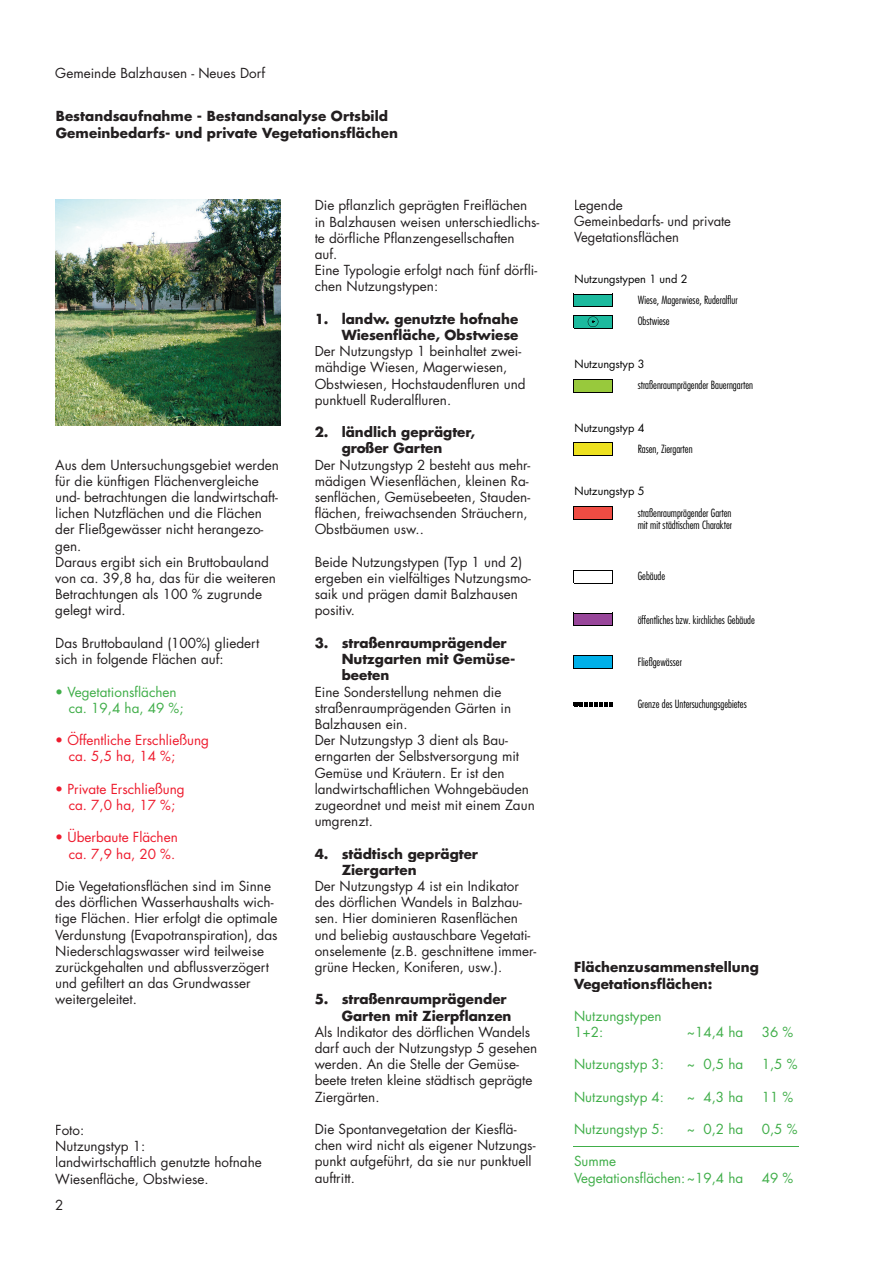
<style>
.page{position:relative;width:893px;height:1263px;background:#fff}
.page>*{position:absolute;margin:0;border:0;box-sizing:border-box;transform-origin:0 0}
.t1{font:13.5px/16.2px "Futura";color:#231f20}
.t2{font:700 13.5px/16.2px "Futura";color:#231f20}
.t3{font:13.5px/16.2px "Futura";color:#40ae49}
.t4{font:13.5px/16.2px "Futura";color:#ee1b2d}
.t5{font:13.5px/16.2px "Futura";color:#231f20;scale:.96 1}
.t6{font:300 condensed 11.1px/11.7px "Futura";color:#000}
.t7{font:11.1px "Futura";color:#000}
</style>
<div class="page">
<div style="left:574px;top:294px;width:38px;height:13px;background:#1cba9e"></div>
<div style="left:574px;top:379px;width:38px;height:13px;background:#98c93c"></div>
<div style="left:574px;top:315px;width:38px;height:13px;background:#1cba9e"></div>
<div style="left:574px;top:507px;width:38px;height:12px;background:#ef4c43"></div>
<div style="left:574px;top:613px;width:38px;height:13px;background:#98469a"></div>
<div style="left:574px;top:655px;width:38px;height:13px;background:#00b0e9"></div>
<div style="left:574px;top:443px;width:38px;height:13px;background:#ede120"></div>
<hr style="left:574px;top:307px;width:38px;height:1px;background:#000">
<svg style="left:612px;top:294px;width:1px;height:13px"></svg>
<hr style="left:574px;top:294px;width:38px;height:1px;background:#000">
<hr style="left:574px;top:392px;width:38px;height:1px;background:#000">
<svg style="left:612px;top:379px;width:1px;height:13px"></svg>
<hr style="left:574px;top:379px;width:38px;height:1px;background:#000">
<hr style="left:574px;top:328px;width:38px;height:1px;background:#000">
<svg style="left:612px;top:315px;width:1px;height:13px"></svg>
<hr style="left:574px;top:315px;width:38px;height:1px;background:#000">
<hr style="left:574px;top:455px;width:38px;height:1px;background:#000">
<svg style="left:612px;top:443px;width:1px;height:13px"></svg>
<hr style="left:574px;top:443px;width:38px;height:1px;background:#000">
<hr style="left:574px;top:519px;width:38px;height:1px;background:#000">
<svg style="left:612px;top:506px;width:1px;height:14px"></svg>
<hr style="left:574px;top:506px;width:38px;height:1px;background:#000">
<hr style="left:574px;top:583px;width:38px;height:1px;background:#000">
<hr style="left:574px;top:570px;width:38px;height:1px;background:#000">
<svg style="left:612px;top:570px;width:1px;height:13px"></svg>
<svg style="left:574px;top:702px;width:39px;height:5px"></svg>
<hr style="left:574px;top:626px;width:38px;height:1px;background:#000">
<svg style="left:612px;top:613px;width:1px;height:13px"></svg>
<hr style="left:574px;top:613px;width:38px;height:1px;background:#000">
<hr style="left:574px;top:668px;width:38px;height:1px;background:#000">
<svg style="left:612px;top:655px;width:1px;height:13px"></svg>
<hr style="left:574px;top:655px;width:38px;height:1px;background:#000">
<svg style="left:588px;top:317px;width:11px;height:10px"></svg>
<img style="left:55px;top:200px;width:225px;height:225px">
<hr style="left:573px;top:1146px;width:226px;height:1px;background:#40ae49">
<p class="t1" style="left:55px;top:65px;width:212px">Gemeinde Balzhausen - Neues Dorf</p>
<p class="t2" style="left:56px;top:108px;width:344px">Bestandsaufnahme - Bestandsanalyse Ortsbild<br>Gemeinbedarfs- und private Vegetationsflächen</p>
<p class="t1" style="left:55px;top:456px;width:225px">Aus dem Untersuchungsgebiet werden für die künftigen Flächenvergleiche und- betrachtungen die landwirtschaft&shy;lichen Nutzflächen und die Flächen der Fließgewässer nicht herangezo&shy;gen.<br>Daraus ergibt sich ein Bruttobauland von ca. 39,8 ha, das für die weiteren<br>Betrachtungen als 100 % zugrunde gelegt wird.</p>
<p class="t1" style="left:55px;top:635px;width:205px">Das Bruttobauland (100%) gliedert sich in folgende Flächen auf:</p>
<p class="t3" style="left:69px;top:683px;width:116px;text-indent:-14px">• Vegetationsflächen ca. 19,4 ha, 49 %;</p>
<p class="t4" style="left:69px;top:732px;width:142px;text-indent:-14px">• Öffentliche Erschließung ca. 5,5 ha, 14 %;</p>
<p class="t4" style="left:55px;top:780px;width:131px;text-align:center">• Private Erschließung ca. 7,0 ha, 17 %;</p>
<p class="t4" style="left:55px;top:829px;width:124px;text-align:right">• Überbaute Flächen ca. 7,9 ha, 20 %.</p>
<p class="t1" style="left:55px;top:878px;width:224px">Die Vegetationsflächen sind im Sinne des dörflichen Wasserhaushalts wich&shy;tige Flächen. Hier erfolgt die optimale Verdunstung (Evapotranspiration), das Niederschlagswasser wird teilweise zurückgehalten und abflussverzögert und gefiltert an das Grundwasser weitergeleitet.</p>
<p class="t1" style="left:55px;top:1122px;width:208px">Foto:<br>Nutzungstyp 1:<br>landwirtschaftlich genutzte hofnahe<br>Wiesenfläche, Obstwiese.</p>
<p class="t1" style="left:55px;top:1196px;width:10px">2</p>
<p class="t1" style="left:315px;top:197px;width:226px">Die pflanzlich geprägten Freiflächen in Balzhausen weisen unterschiedlichs&shy;te dörfliche Pflanzengesellschaften auf.<br>Eine Typologie erfolgt nach fünf dörfli&shy;chen Nutzungstypen:</p>
<p class="t2" style="left:315px;top:310px;width:205px;text-align:right">1. landw. genutzte hofnahe<br>Wiesenfläche, Obstwiese</p>
<p class="t1" style="left:315px;top:343px;width:213px">Der Nutzungstyp 1 beinhaltet zwei&shy;mähdige Wiesen, Magerwiesen,<br>Obstwiesen, Hochstaudenfluren und punktuell Ruderalfluren.</p>
<p class="t2" style="left:315px;top:424px;width:162px;text-align:center">2. ländlich geprägter, großer Garten</p>
<p class="t1" style="left:315px;top:456px;width:217px">Der Nutzungstyp 2 besteht aus mehr&shy;mädigen Wiesenflächen, kleinen Ra&shy;senflächen, Gemüsebeeten, Stauden&shy;flächen, freiwachsenden Sträuchern, Obstbäumen usw..</p>
<p class="t1" style="left:315px;top:554px;width:218px">Beide Nutzungstypen (Typ 1 und 2) ergeben ein vielfältiges Nutzungsmo&shy;saik und prägen damit Balzhausen positiv.</p>
<p class="t2" style="left:342px;top:634px;width:175px;text-indent:-27px">3. straßenraumprägender<br>Nutzgarten mit Gemüse&shy;beeten</p>
<p class="t1" style="left:315px;top:683px;width:222px">Eine Sonderstellung nehmen die straßenraumprägenden Gärten in<br>Balzhausen ein.<br>Der Nutzungstyp 3 dient als Bau&shy;erngarten der Selbstversorgung mit<br>Gemüse und Kräutern. Er ist den landwirtschaftlichen Wohngebäuden zugeordnet und meist mit einem Zaun umgrenzt.</p>
<p class="t2" style="left:342px;top:845px;width:138px;text-indent:-27px">4. städtisch geprägter<br>Ziergarten</p>
<p class="t1" style="left:315px;top:878px;width:223px">Der Nutzungstyp 4 ist ein Indikator des dörflichen Wandels in Balzhau&shy;sen. Hier dominieren Rasenflächen und beliebig austauschbare Vegetati&shy;onselemente (z.B. geschnittene immer&shy;grüne Hecken, Koniferen, usw.).</p>
<p class="t2" style="left:342px;top:991px;width:171px;text-indent:-27px">5. straßenraumprägender<br>Garten mit Zierpflanzen</p>
<p class="t1" style="left:315px;top:1023px;width:224px">Als Indikator des dörflichen Wandels darf auch der Nutzungstyp 5 gesehen werden. An die Stelle der Gemüse&shy;beete treten kleine städtisch geprägte<br>Ziergärten.</p>
<p class="t1" style="left:315px;top:1121px;width:222px">Die Spontanvegetation der Kiesflä&shy;chen wird nicht als eigener Nutzungs&shy;punkt aufgeführt, da sie nur punktuell auftritt.</p>
<p class="t1" style="left:574px;top:197px;width:50px">Legende</p>
<p class="t5" style="left:574px;top:213px;width:165px">Gemeinbedarfs- und private<br>Vegetationsflächen</p>
<p class="t7" style="left:574px;top:216px;width:204px">Öffentliche und private Vegetationsflächen</p>
<p class="t7" style="left:574px;top:271px;width:115px">Nutzungstypen 1 und 2</p>
<p class="t6" style="left:638px;top:315px;width:34px">Obstwiese</p>
<p class="t7" style="left:574px;top:356px;width:72px">Nutzungstyp 3</p>
<p class="t6" style="left:638px;top:294px;width:102px">Wiese, Magerwiese, Ruderalflur</p>
<p class="t6" style="left:638px;top:379px;width:117px">straßenraumprägender Bauerngarten</p>
<p class="t7" style="left:574px;top:420px;width:72px">Nutzungstyp 4</p>
<p class="t6" style="left:638px;top:443px;width:56px">Rasen, Ziergarten</p>
<p class="t7" style="left:574px;top:484px;width:72px">Nutzungstyp 5</p>
<p class="t6" style="left:638px;top:507px;width:96px">straßenraumprägender Garten mit mit städtischem Charakter</p>
<p class="t6" style="left:638px;top:570px;width:29px">Gebäude</p>
<p class="t6" style="left:638px;top:614px;width:119px">öffentliches bzw. kirchliches Gebäude</p>
<p class="t6" style="left:638px;top:656px;width:46px">Fließgewässer</p>
<p class="t6" style="left:638px;top:698px;width:111px">Grenze des Untersuchungsgebietes</p>
<p class="t2" style="left:574px;top:959px;width:186px">Flächenzusammenstellung<br>Vegetationsflächen:</p>
<p class="t3" style="left:574px;top:1007px;width:89px">Nutzungstypen<br>1+2:</p>
<p class="t3" style="left:574px;top:1056px;width:92px">Nutzungstyp 3:</p>
<p class="t3" style="left:574px;top:1088px;width:92px">Nutzungstyp 4:</p>
<p class="t3" style="left:574px;top:1121px;width:92px">Nutzungstyp 5:</p>
<p class="t3" style="left:574px;top:1153px;width:44px">Summe</p>
<p class="t3" style="left:687px;top:1023px;width:58px">~14,4 ha</p>
<p class="t3" style="left:762px;top:1023px;width:33px">36 %</p>
<p class="t3" style="left:687px;top:1056px;width:58px">~ 0,5 ha</p>
<p class="t3" style="left:762px;top:1056px;width:37px">1,5 %</p>
<p class="t3" style="left:687px;top:1088px;width:58px">~ 4,3 ha</p>
<p class="t3" style="left:762px;top:1088px;width:33px">11 %</p>
<p class="t3" style="left:687px;top:1121px;width:58px">~ 0,2 ha</p>
<p class="t3" style="left:762px;top:1121px;width:37px">0,5 %</p>
<p class="t3" style="left:574px;top:1169px;width:171px">Vegetationsflächen:~19,4 ha</p>
<p class="t3" style="left:762px;top:1169px;width:33px">49 %</p>
</div>
